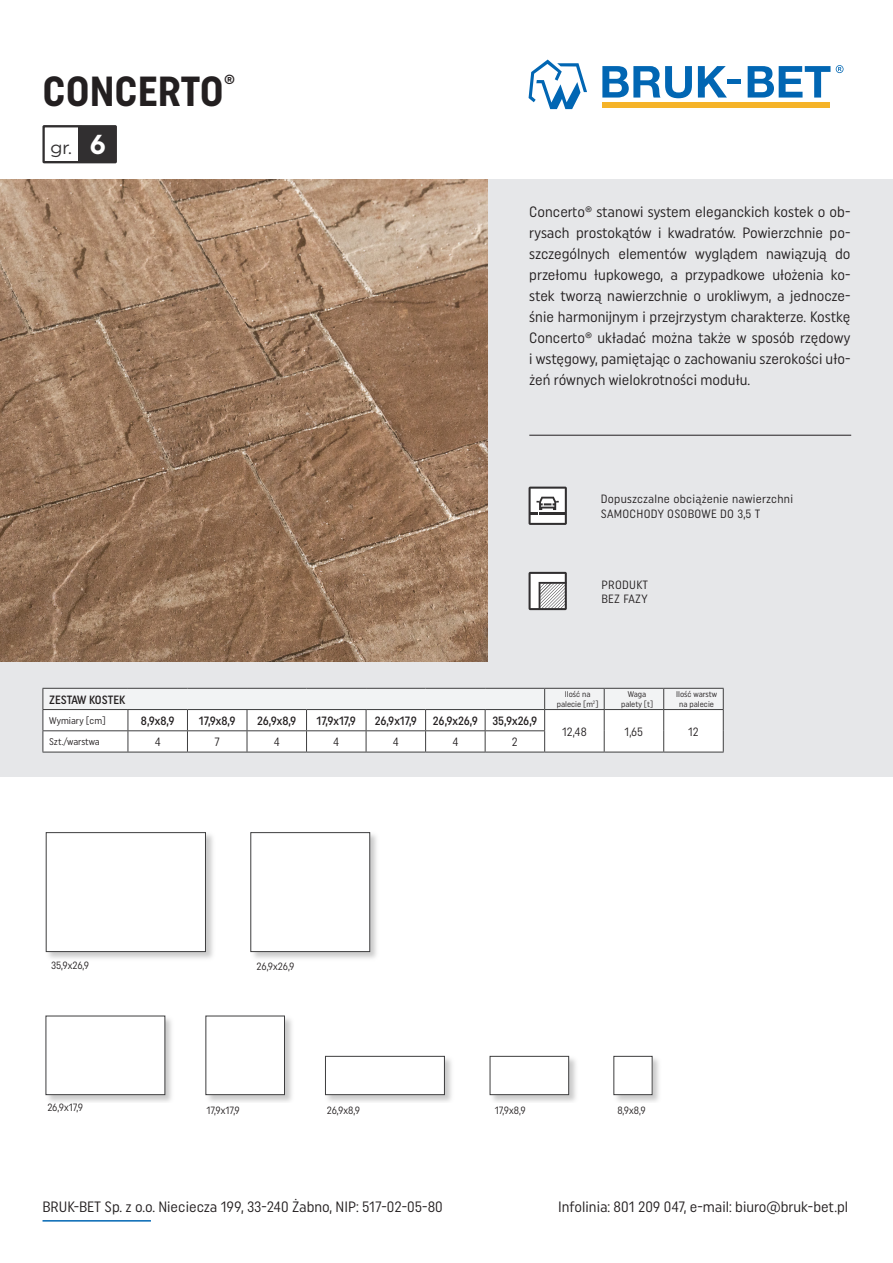
<style>
.page{position:relative;width:893px;height:1263px;background:#fff}
.page>*{position:absolute;margin:0;border:0;box-sizing:border-box;transform-origin:0 0}
.t1{font:700 42px "Uniform Condensed";color:#231f20}
.t2{font:18.3px "Uniform";color:#312f30}
.t3{font:15px/21px "Uniform Condensed";color:#231f20;text-align:justify}
._8_Wymiar_tabela_txt{font:500 12px "Uniform Condensed";color:#231f20}
.Naglowek{font:12px/14.4px "Uniform Condensed";letter-spacing:.02em;color:#231f20}
._4_-_Dane_tabela{font:12px "Uniform Condensed";color:#231f20}
._7_Format_rysunek{font:10.5px "Uniform Condensed";color:#231f20}
._9_Txt_tabela{font:9.75px "Uniform Condensed";color:#231f20}
._9_Txt_tabela-2{font:8.25px "Uniform Condensed";color:#231f20}
.s1{font-weight:700;font-size:27.45px;color:#fff}
</style>
<div class="page">
<div style="left:602px;top:103px;width:228px;height:5px;background:#f5b328"></div>
<svg style="left:698px;top:66px;width:29px;height:32px"></svg>
<svg style="left:748px;top:66px;width:82px;height:32px"></svg>
<svg style="left:602px;top:66px;width:90px;height:32px"></svg>
<svg style="left:836px;top:65px;width:7px;height:8px"></svg>
<div style="left:728px;top:79px;width:13px;height:5px;background:#0166b3"></div>
<svg style="left:529px;top:60px;width:58px;height:49px"></svg>
<div style="left:0;top:661px;width:893px;height:116px;background:#e6e7e9"></div>
<div style="left:488px;top:179px;width:405px;height:482px;background:#e6e7e9"></div>
<hr style="left:529px;top:435px;width:322px;height:1px;background:#231f20">
<hr style="left:43px;top:1220px;width:108px;height:1px;background:#0066b3">
<img style="left:1px;top:179px;width:487px;height:482px">
<svg style="left:529px;top:487px;width:38px;height:38px"></svg>
<hr style="left:545px;top:752px;width:59px;height:1px;background:#3e3e3f">
<hr style="left:604px;top:752px;width:60px;height:1px;background:#3e3e3f">
<hr style="left:664px;top:752px;width:60px;height:1px;background:#3e3e3f">
<svg style="left:43px;top:688px;width:681px;height:64px"></svg>
<hr style="left:43px;top:752px;width:85px;height:1px;background:#3e3e3f">
<hr style="left:128px;top:752px;width:59px;height:1px;background:#3e3e3f">
<hr style="left:187px;top:752px;width:60px;height:1px;background:#3e3e3f">
<hr style="left:247px;top:752px;width:60px;height:1px;background:#3e3e3f">
<hr style="left:307px;top:752px;width:59px;height:1px;background:#3e3e3f">
<hr style="left:366px;top:752px;width:60px;height:1px;background:#3e3e3f">
<hr style="left:426px;top:752px;width:59px;height:1px;background:#3e3e3f">
<hr style="left:485px;top:752px;width:60px;height:1px;background:#3e3e3f">
<svg style="left:529px;top:572px;width:38px;height:38px"></svg>
<img style="left:613px;top:1055px;width:46px;height:47px">
<div style="left:614px;top:1056px;width:38px;height:39px;background:#fff"></div>
<div style="left:613px;top:1056px;width:39px;height:39px;border:1px solid #3e3e3f"></div>
<img style="left:325px;top:1055px;width:127px;height:47px">
<div style="left:325px;top:1056px;width:119px;height:39px;background:#fff"></div>
<div style="left:325px;top:1056px;width:120px;height:39px;border:1px solid #3e3e3f"></div>
<img style="left:205px;top:1018px;width:87px;height:84px">
<div style="left:206px;top:1016px;width:78px;height:79px;background:#fff"></div>
<div style="left:205px;top:1015px;width:80px;height:80px;border:1px solid #3e3e3f"></div>
<img style="left:250px;top:832px;width:127px;height:127px">
<div style="left:251px;top:833px;width:119px;height:118px;background:#fff"></div>
<div style="left:250px;top:832px;width:120px;height:120px;border:1px solid #3e3e3f"></div>
<img style="left:45px;top:832px;width:168px;height:127px">
<div style="left:46px;top:833px;width:159px;height:118px;background:#fff"></div>
<div style="left:46px;top:832px;width:160px;height:120px;border:1px solid #3e3e3f"></div>
<img style="left:45px;top:1015px;width:127px;height:87px">
<div style="left:46px;top:1016px;width:119px;height:79px;background:#fff"></div>
<div style="left:46px;top:1015px;width:119px;height:80px;border:1px solid #3e3e3f"></div>
<img style="left:489px;top:1055px;width:87px;height:47px">
<div style="left:490px;top:1056px;width:79px;height:39px;background:#fff"></div>
<div style="left:490px;top:1056px;width:79px;height:39px;border:1px solid #3e3e3f"></div>
<svg style="left:43px;top:125px;width:74px;height:38px"></svg>
<div style="left:78px;top:126px;width:38px;height:36px;background:#312f30"></div>
<p class="t1" style="left:43px;top:67px;width:194px">CONCERTO<sup>®</sup></p>
<p class="t2" style="left:50px;top:137px;width:57px">gr. <span class="s1">6</span></p>
<p class="_8_Wymiar_tabela_txt" style="left:49px;top:692px;width:77px">ZESTAW KOSTEK</p>
<p class="t3" style="left:529px;top:201px;width:323px">Concerto® stanowi system eleganckich kostek o ob&shy;rysach prostokątów i kwadratów. Powierzchnie po&shy;szczególnych elementów wyglądem nawiązują do przełomu łupkowego, a przypadkowe ułożenia ko&shy;stek tworzą nawierzchnie o urokliwym, a jednocze&shy;śnie harmonijnym i przejrzystym charakterze. Kostkę Concerto® układać można także w sposób rzędowy i wstęgowy, pamiętając o zachowaniu szerokości uło&shy;żeń równych wielokrotności modułu.</p>
<p class="Naglowek" style="left:601px;top:492px;width:194px">Dopuszczalne obciążenie nawierzchni<br>SAMOCHODY OSOBOWE DO 3,5 T</p>
<p class="Naglowek" style="left:602px;top:577px;width:48px">PRODUKT</p>
<p class="Naglowek" style="left:602px;top:591px;width:47px">BEZ FAZY</p>
<p class="_9_Txt_tabela-2" style="left:565px;top:689px;width:27px">Ilość na</p>
<p class="_9_Txt_tabela-2" style="left:557px;top:699px;width:43px">palecie [m<sup>2</sup>]</p>
<p class="_9_Txt_tabela-2" style="left:628px;top:689px;width:20px">Waga</p>
<p class="_9_Txt_tabela-2" style="left:621px;top:699px;width:34px">palety [t]</p>
<p class="_9_Txt_tabela-2" style="left:676px;top:689px;width:42px">Ilość warstw</p>
<p class="_9_Txt_tabela-2" style="left:679px;top:699px;width:36px">na palecie</p>
<p class="_9_Txt_tabela" style="left:49px;top:715px;width:58px">Wymiary [cm]</p>
<p class="_8_Wymiar_tabela_txt" style="left:141px;top:714px;width:35px">8,9x8,9</p>
<p class="_8_Wymiar_tabela_txt" style="left:199px;top:714px;width:38px">17,9x8,9</p>
<p class="_8_Wymiar_tabela_txt" style="left:257px;top:714px;width:41px">26,9x8,9</p>
<p class="_8_Wymiar_tabela_txt" style="left:317px;top:714px;width:41px">17,9x17,9</p>
<p class="_8_Wymiar_tabela_txt" style="left:375px;top:714px;width:44px">26,9x17,9</p>
<p class="_8_Wymiar_tabela_txt" style="left:433px;top:714px;width:46px">26,9x26,9</p>
<p class="_8_Wymiar_tabela_txt" style="left:492px;top:714px;width:46px">35,9x26,9</p>
<p class="_9_Txt_tabela" style="left:49px;top:736px;width:52px">Szt./warstwa</p>
<p class="_4_-_Dane_tabela" style="left:155px;top:735px;width:8px">4</p>
<p class="_4_-_Dane_tabela" style="left:215px;top:735px;width:7px">7</p>
<p class="_4_-_Dane_tabela" style="left:274px;top:735px;width:8px">4</p>
<p class="_4_-_Dane_tabela" style="left:333px;top:735px;width:8px">4</p>
<p class="_4_-_Dane_tabela" style="left:393px;top:735px;width:8px">4</p>
<p class="_4_-_Dane_tabela" style="left:452px;top:735px;width:8px">4</p>
<p class="_4_-_Dane_tabela" style="left:512px;top:735px;width:7px">2</p>
<p class="_4_-_Dane_tabela" style="left:562px;top:724px;width:26px">12,48</p>
<p class="_4_-_Dane_tabela" style="left:625px;top:724px;width:20px">1,65</p>
<p class="_4_-_Dane_tabela" style="left:688px;top:724px;width:12px">12</p>
<p class="_7_Format_rysunek" style="left:51px;top:959px;width:40px">35,9x26,9</p>
<p class="_7_Format_rysunek" style="left:257px;top:960px;width:40px">26,9x26,9</p>
<p class="_7_Format_rysunek" style="left:47px;top:1101px;width:37px">26,9x17,9</p>
<p class="_7_Format_rysunek" style="left:206px;top:1104px;width:35px">17,9x17,9</p>
<p class="_7_Format_rysunek" style="left:327px;top:1104px;width:35px">26,9x8,9</p>
<p class="_7_Format_rysunek" style="left:495px;top:1104px;width:32px">17,9x8,9</p>
<p class="_7_Format_rysunek" style="left:617px;top:1104px;width:30px">8,9x8,9</p>
<p class="t3" style="left:43px;top:1196px;width:402px">BRUK-BET Sp. z o.o. Nieciecza 199, 33-240 Żabno, NIP: 517-02-05-80</p>
<p class="t3" style="left:558px;top:1196px;width:292px">Infolinia: 801 209 047, e-mail: biuro@bruk-bet.pl</p>
</div>
